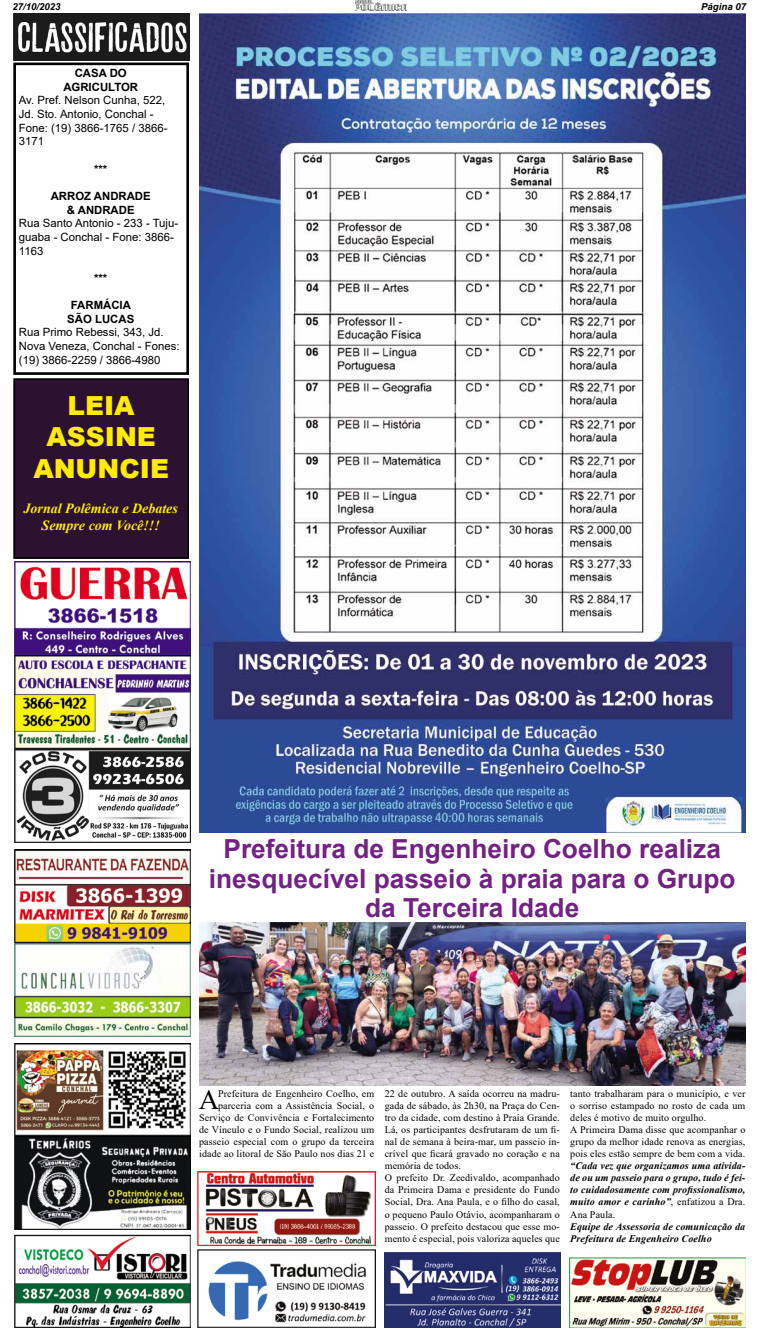
<style>
.page{position:relative;width:759px;height:1342px;background:#fff}
.page>*{position:absolute;margin:0;border:0;box-sizing:border-box;transform-origin:0 0}
.t1{font:28.26px "Times New Roman";color:#000}
.t2{font:700 26.25px/29.8px "Arial";color:#722283;text-align:center}
.t3{font:900 26.25px/31.5px "Arial";color:#ffed00;text-align:center}
.t4{font:italic 700 14px/16.8px "Times New Roman";color:#ffed00;text-align:center}
.t5{font:11.38px/13.7px "Arial";color:#000}
.t6{font:700 11.38px/13.7px "Arial";color:#000;text-align:center}
.t7{font:10.06px/12.1px "Times New Roman";letter-spacing:.01em;color:#000}
.t8{font:italic 700 10.06px/12.1px "Times New Roman";letter-spacing:.01em;color:#000;text-align:justify}
.t9{font:italic 700 9.62px "Arial";color:#000}
.s1{font-weight:400;font-style:normal}
</style>
<div class="page">
<img style="left:355px;top:0;width:51px;height:11px">
<img style="left:15px;top:1234px;width:175px;height:93px">
<img style="left:15px;top:1137px;width:175px;height:93px">
<img style="left:15px;top:1044px;width:175px;height:91px">
<img style="left:15px;top:944px;width:175px;height:93px">
<img style="left:15px;top:849px;width:175px;height:93px">
<img style="left:15px;top:750px;width:175px;height:93px">
<img style="left:15px;top:656px;width:175px;height:92px">
<img style="left:15px;top:562px;width:175px;height:92px">
<img style="left:13px;top:14px;width:176px;height:47px">
<div style="left:13px;top:63px;width:176px;height:312px;border:3px solid #000"></div>
<div style="left:14px;top:379px;width:174px;height:179px;background:#2c1130"></div>
<div style="left:13px;top:378px;width:176px;height:181px;border:2px solid #000"></div>
<img style="left:198px;top:1249px;width:177px;height:79px">
<img style="left:385px;top:1252px;width:175px;height:76px">
<img style="left:570px;top:1257px;width:175px;height:71px">
<img style="left:198px;top:1171px;width:177px;height:74px">
<img style="left:199px;top:13px;width:546px;height:819px">
<img style="left:199px;top:923px;width:546px;height:162px">
<p class="t9" style="left:12px;top:0;width:50px">27/10/2023</p>
<p class="t9" style="left:701px;top:0;width:46px">Página 07</p>
<p class="t6" style="left:63px;top:66px;width:76px">CASA DO<br>AGRICULTOR</p>
<p class="t5" style="left:19px;top:93px;width:150px">Av. Pref. Nelson Cunha, 522,<br>Jd. Sto. Antonio, Conchal -<br>Fone: (19) 3866-1765 / 3866-<br>3171</p>
<p class="t6" style="left:94px;top:162px;width:15px">***</p>
<p class="t6" style="left:51px;top:189px;width:102px">ARROZ ANDRADE &amp; ANDRADE</p>
<p class="t5" style="left:19px;top:216px;width:161px">Rua Santo Antonio - 233 - Tuju&shy;guaba - Conchal - Fone: 3866-<br>1163</p>
<p class="t6" style="left:94px;top:271px;width:15px">***</p>
<p class="t6" style="left:67px;top:298px;width:68px">FARMÁCIA<br>SÃO LUCAS</p>
<p class="t5" style="left:19px;top:326px;width:162px">Rua Primo Rebessi, 343, Jd.<br>Nova Veneza, Conchal - Fones: (19) 3866-2259 / 3866-4980</p>
<h2 class="t3" style="left:33px;top:389px;width:137px">LEIA<br>ASSINE<br>ANUNCIE</h2>
<h3 class="t4" style="left:24px;top:499px;width:156px">Jornal Polêmica e Debates<br>Sempre com Você!!!</h3>
<h2 class="t2" style="left:209px;top:834px;width:528px">Prefeitura de Engenheiro Coelho realiza inesquecível passeio à praia para o Grupo da Terceira Idade</h2>
<p class="t7" style="left:199px;top:1087px;width:177px;text-align:right">Prefeitura de Engenheiro Coelho, em parceria com a Assistência Social, o Serviço de Convivência e Fortalecimento de Vínculo e o Fundo Social, realizou um passeio especial com o grupo da terceira idade ao litoral de São Paulo nos dias 21 e</p>
<p class="t7" style="left:385px;top:1087px;width:177px">22 de outubro. A saída ocorreu na madru&shy;gada de sábado, às 2h30, na Praça do Cen&shy;tro da cidade, com destino à Praia Grande.<br>Lá, os participantes desfrutaram de um fi&shy;nal de semana à beira-mar, um passeio in&shy;crível que ficará gravado no coração e na memória de todos.<br>O prefeito Dr. Zeedivaldo, acompanhado da Primeira Dama e presidente do Fundo Social, Dra. Ana Paula, e o filho do casal, o pequeno Paulo Otávio, acompanharam o passeio. O prefeito destacou que esse mo&shy;mento é especial, pois valoriza aqueles que</p>
<p class="t7" style="left:570px;top:1087px;width:177px">tanto trabalharam para o município, e ver o sorriso estampado no rosto de cada um deles é motivo de muito orgulho.<br>A Primeira Dama disse que acompanhar o grupo da melhor idade renova as energias, pois eles estão sempre de bem com a vida.</p>
<h1 class="t1" style="left:199px;top:1079px;width:22px">A</h1>
<p class="t8" style="left:570px;top:1159px;width:177px">“Cada vez que organizamos uma ativida&shy;de ou um passeio para o grupo, tudo é fei&shy;to cuidadosamente com profissionalismo, muito amor e carinho”<span class="s1">, enfatizou a Dra.<br>Ana Paula.</span></p>
<p class="t8" style="left:570px;top:1220px;width:177px">Equipe de Assessoria de comunicação da<br>Prefeitura de Engenheiro Coelho</p>
</div>
